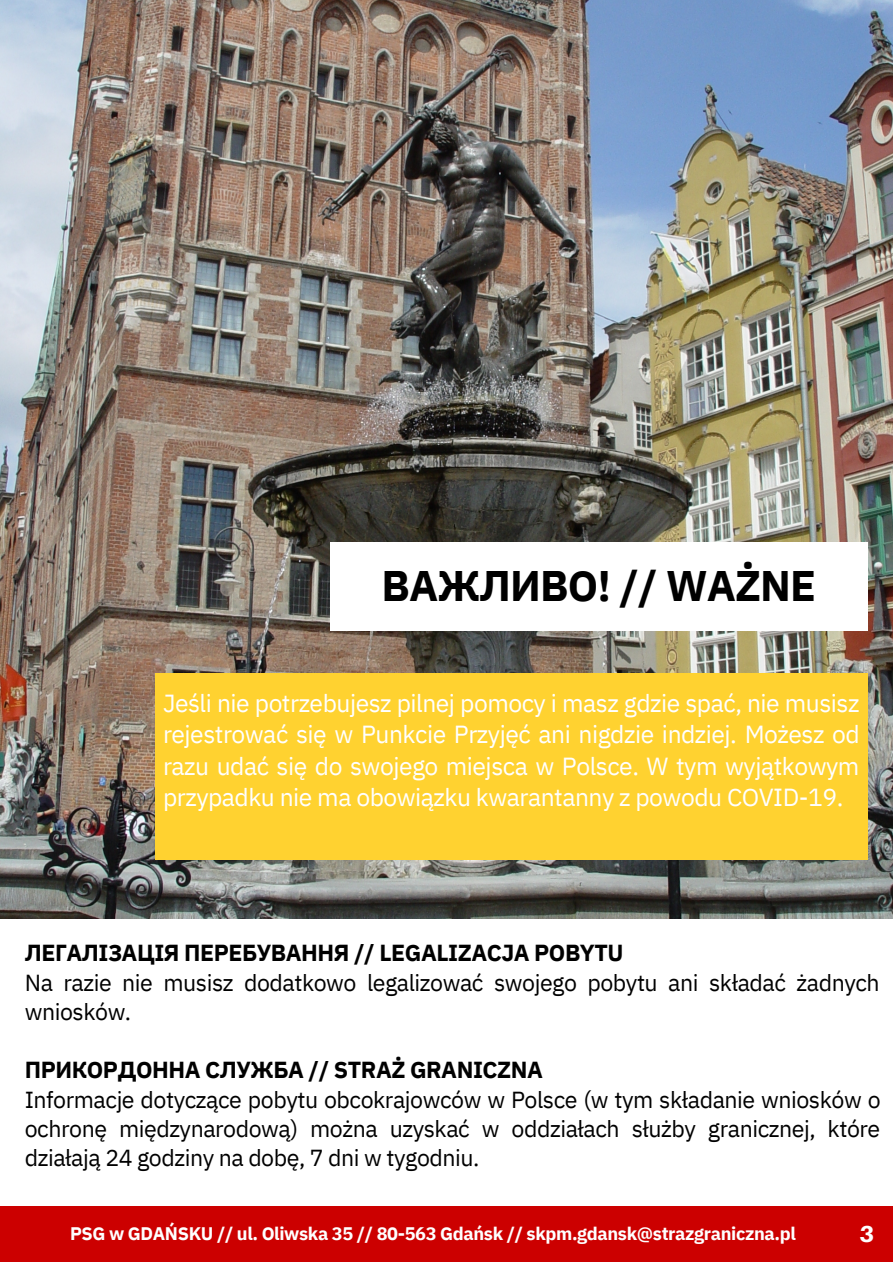
<style>
.page{position:relative;width:893px;height:1264px;background:#fff}
.page>*{position:absolute;margin:0;border:0;box-sizing:border-box;transform-origin:0 0}
.t1{font:700 42.6px "IBM Plex Sans";letter-spacing:-.02em;color:#000}
.t2{font:24.6px/31.5px "IBM Plex Sans";letter-spacing:-.02em;color:#fff;text-align:justify}
.t3{font:23.1px/29.2px "IBM Plex Sans";letter-spacing:-.02em;color:#000}
.t4{font:700 23.1px "IBM Plex Sans";letter-spacing:-.02em;color:#000}
.t5{font:800 23.1px "Aileron";color:#fff}
.t6{font:700 18.15px "IBM Plex Sans";letter-spacing:-.02em;color:#fff}
</style>
<div class="page">
<img style="left:0;top:0;width:892px;height:918px">
<div style="left:0;top:1206px;width:892px;height:55px;background:#c00"></div>
<div style="left:155px;top:674px;width:712px;height:186px;background:#ffd230"></div>
<div style="left:330px;top:542px;width:537px;height:89px;background:#fff"></div>
<p class="t1" style="left:381px;top:557px;width:436px">ВАЖЛИВО! // WAŻNE</p>
<p class="t2" style="left:163px;top:687px;width:698px">Jeśli nie potrzebujesz pilnej pomocy i masz gdzie spać, nie musisz rejestrować się w Punkcie Przyjęć ani nigdzie indziej. Możesz od razu udać się do swojego miejsca w Polsce. W tym wyjątkowym przypadku nie ma obowiązku kwarantanny z powodu COVID-19.</p>
<p class="t4" style="left:25px;top:937px;width:600px">ЛЕГАЛІЗАЦІЯ ПЕРЕБУВАННЯ // LEGALIZACJA POBYTU</p>
<p class="t3" style="left:25px;top:967px;width:856px">Na razie nie musisz dodatkowo legalizować swojego pobytu ani składać żadnych wniosków.</p>
<p class="t4" style="left:25px;top:1054px;width:519px">ПРИКОРДОННА СЛУЖБА // STRAŻ GRANICZNA</p>
<p class="t3" style="left:25px;top:1084px;width:857px;text-align:justify">Informacje dotyczące pobytu obcokrajowców w Polsce (w tym składanie wniosków o ochronę międzynarodową) można uzyskać w oddziałach służby granicznej, które działają 24 godziny na dobę, 7 dni w tygodniu.</p>
<p class="t6" style="left:70px;top:1221px;width:727px">PSG w GDAŃSKU // ul. Oliwska 35 // 80-563 Gdańsk // skpm.gdansk@strazgraniczna.pl</p>
<p class="t5" style="left:859px;top:1219px;width:16px">3</p>
</div>
